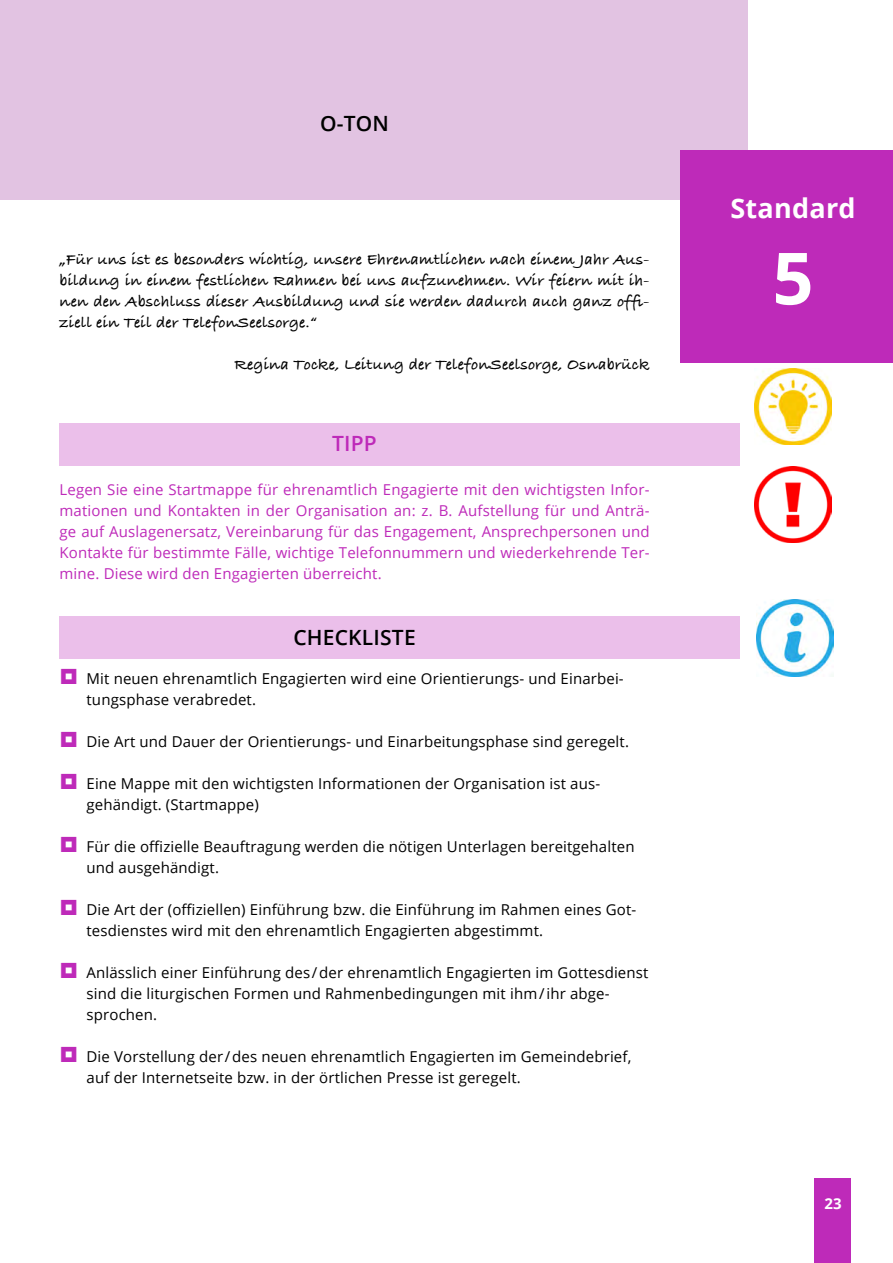
<style>
.page{position:relative;width:893px;height:1263px;background:#fff}
.page>*{position:absolute;margin:0;border:0;box-sizing:border-box;transform-origin:0 0}
.t1{font:700 72px "Open Sans";color:#fff}
.t2{font:700 27px "Open Sans";letter-spacing:.01em;color:#fff}
.t3{font:600 21px "Open Sans";letter-spacing:.01em;color:#000}
.t4{font:600 21px "Open Sans";color:#be2ab9}
.t5{font:700 16.5px/21px "Bradley Hand ITCTT";letter-spacing:.01em;color:#000;text-align:justify}
.t6{font:15px/21px "Open Sans";letter-spacing:.01em;color:#000}
.t7{font:15px/21px "Open Sans";letter-spacing:.01em;color:#be2ab9;text-align:justify}
.t8{font:700 15px "Open Sans";color:#fff}
</style>
<div class="page">
<div style="left:0;top:0;width:747px;height:200px;background:#e2c3e2"></div>
<div style="left:814px;top:1178px;width:36px;height:85px;background:#be2ab9"></div>
<div style="left:680px;top:150px;width:213px;height:213px;background:#be2ab9"></div>
<img style="left:755px;top:466px;width:76px;height:76px">
<div style="left:60px;top:423px;width:680px;height:43px;background:#ebbfea"></div>
<div style="left:60px;top:617px;width:680px;height:42px;background:#ebbfea"></div>
<img style="left:755px;top:368px;width:76px;height:77px">
<img style="left:757px;top:600px;width:76px;height:76px">
<h3 class="t3" style="left:320px;top:108px;width:70px">O-TON</h3>
<p class="t5" style="left:60px;top:248px;width:591px">„Für uns ist es besonders wichtig, unsere Ehrenamtlichen nach einem Jahr Aus&shy;bildung in einem festlichen Rahmen bei uns aufzunehmen. Wir feiern mit ih&shy;nen den Abschluss dieser Ausbildung und sie werden dadurch auch ganz offi&shy;ziell ein Teil der TelefonSeelsorge.“</p>
<p class="t5" style="left:234px;top:353px;width:417px">Regina Tocke, Leitung der TelefonSeelsorge, Osnabrück</p>
<h3 class="t4" style="left:332px;top:429px;width:46px">TIPP</h3>
<p class="t7" style="left:60px;top:479px;width:592px">Legen Sie eine Startmappe für ehrenamtlich Engagierte mit den wichtigsten Infor&shy;mationen und Kontakten in der Organisation an: z. B. Aufstellung für und Anträ&shy;ge auf Auslagenersatz, Vereinbarung für das Engagement, Ansprechpersonen und Kontakte für bestimmte Fälle, wichtige Telefonnummern und wiederkehrende Ter&shy;mine. Diese wird den Engagierten überreicht.</p>
<h3 class="t3" style="left:293px;top:623px;width:124px">CHECKLISTE</h3>
<p class="t6" style="left:87px;top:668px;width:539px">Mit neuen ehrenamtlich Engagierten wird eine Orientierungs- und Einarbei&shy;tungsphase verabredet.</p>
<p class="t6" style="left:87px;top:731px;width:544px">Die Art und Dauer der Orientierungs- und Einarbeitungsphase sind geregelt.</p>
<p class="t6" style="left:87px;top:773px;width:515px">Eine Mappe mit den wichtigsten Informationen der Organisation ist aus&shy;gehändigt. (Startmappe)</p>
<p class="t6" style="left:87px;top:836px;width:549px">Für die offizielle Beauftragung werden die nötigen Unterlagen bereitgehalten und ausgehändigt.</p>
<p class="t6" style="left:87px;top:899px;width:551px">Die Art der (offiziellen) Einführung bzw. die Einführung im Rahmen eines Got&shy;tesdienstes wird mit den ehrenamtlich Engagierten abgestimmt.</p>
<p class="t6" style="left:87px;top:962px;width:563px">Anlässlich einer Einführung des / der ehrenamtlich Engagierten im Gottesdienst sind die liturgischen Formen und Rahmenbedingungen mit ihm / ihr abge&shy;sprochen.</p>
<p class="t6" style="left:87px;top:1046px;width:546px">Die Vorstellung der / des neuen ehrenamtlich Engagierten im Gemeindebrief, auf der Internetseite bzw. in der örtlichen Presse ist geregelt.</p>
<h2 class="t2" style="left:730px;top:189px;width:127px">Standard</h2>
<h1 class="t1" style="left:772px;top:227px;width:43px">5</h1>
<p class="t8" style="left:825px;top:1193px;width:19px">23</p>
</div>
